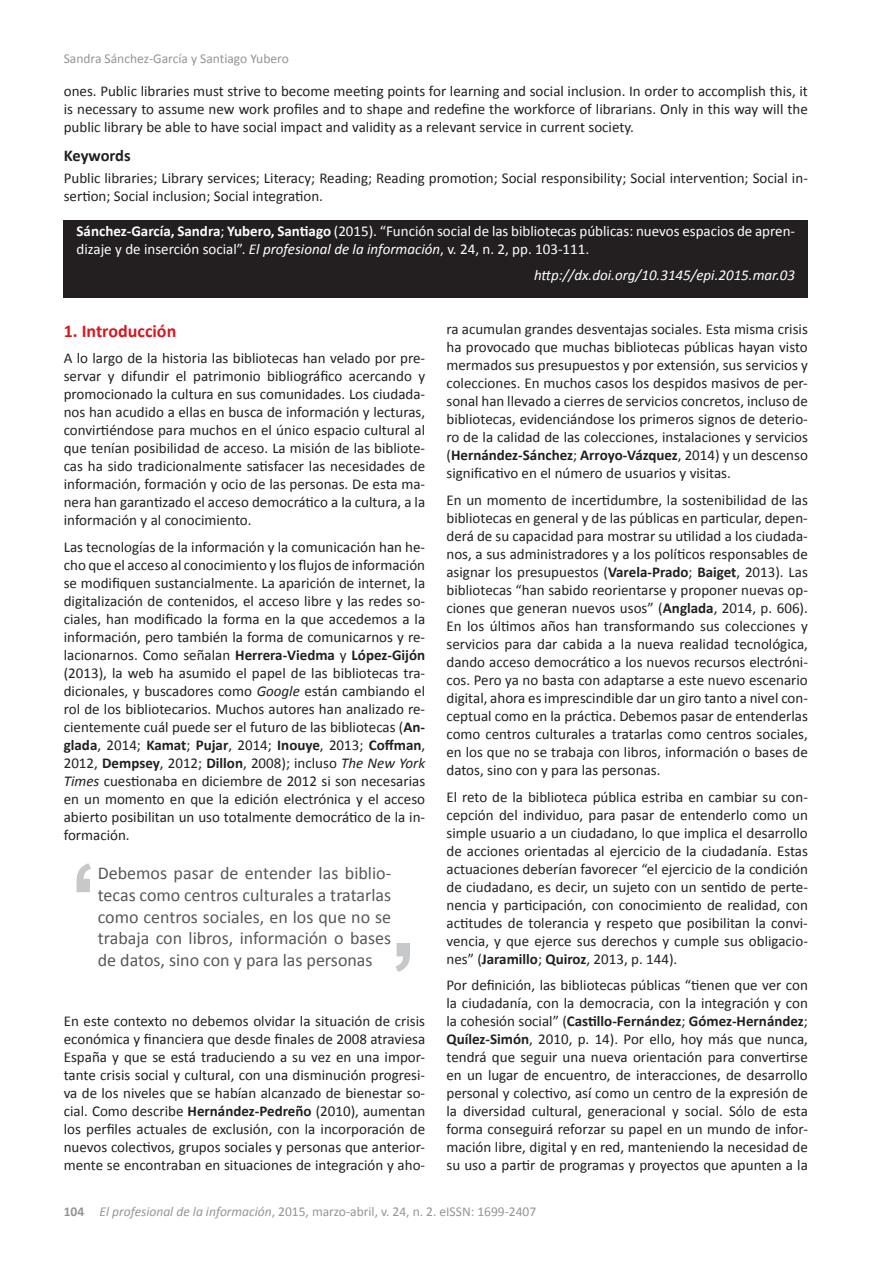
<style>
.page{position:relative;width:893px;height:1263px;background:#fff}
.page>*{position:absolute;margin:0;border:0;box-sizing:border-box;transform-origin:0 0}
.t1{font:18px/21.6px "Calibri";color:#57585a;text-align:justify}
.t2{font:700 18px "Calibri";color:#d7171f}
.t3{font:700 16.5px "Calibri";letter-spacing:-.01em;color:#231f20}
.t4{font:15px/18px "Calibri";color:#231f20;text-align:justify}
.t5{font:15px/18px "Calibri";color:#fff}
.t6{font:italic 15px "Calibri";color:#fff}
.t7{font:13.5px "Calibri";color:#939598}
.s1{font-weight:700}
.s2{font-style:italic}
</style>
<div class="page">
<div style="left:64px;top:220px;width:744px;height:78px;background:#231f20"></div>
<svg style="left:395px;top:943px;width:15px;height:29px"></svg>
<svg style="left:77px;top:863px;width:14px;height:29px"></svg>
<p class="t7" style="left:64px;top:50px;width:227px">Sandra Sánchez-García y Santiago Yubero</p>
<p class="t4" style="left:64px;top:82px;width:746px">ones. Public libraries must strive to become meeting points for learning and social inclusion. In order to accomplish this, it is necessary to assume new work profiles and to shape and redefine the workforce of librarians. Only in this way will the public library be able to have social impact and validity as a relevant service in current society.</p>
<p class="t3" style="left:64px;top:145px;width:68px">Keywords</p>
<p class="t4" style="left:64px;top:169px;width:746px">Public libraries; Library services; Literacy; Reading; Reading promotion; Social responsibility; Social intervention; Social in&shy;sertion; Social inclusion; Social integration.</p>
<p class="t5" style="left:77px;top:222px;width:720px"><span class="s1">Sánchez-García, Sandra</span>; <span class="s1">Yubero, Santiago</span> (2015). “Función social de las bibliotecas públicas: nuevos espacios de apren&shy;dizaje y de inserción social”. <span class="s2">El profesional de la información</span>, v. 24, n. 2, pp. 103-111.</p>
<p class="t6" style="left:534px;top:265px;width:263px">http://dx.doi.org/10.3145/epi.2015.mar.03</p>
<p class="t2" style="left:64px;top:319px;width:114px">1. Introducción</p>
<p class="t4" style="left:64px;top:349px;width:363px">A lo largo de la historia las bibliotecas han velado por pre&shy;servar y difundir el patrimonio bibliográfico acercando y promocionado la cultura en sus comunidades. Los ciudada&shy;nos han acudido a ellas en busca de información y lecturas, convirtiéndose para muchos en el único espacio cultural al que tenían posibilidad de acceso. La misión de las bibliote&shy;cas ha sido tradicionalmente satisfacer las necesidades de información, formación y ocio de las personas. De esta ma&shy;nera han garantizado el acceso democrático a la cultura, a la información y al conocimiento.</p>
<p class="t4" style="left:64px;top:538px;width:363px">Las tecnologías de la información y la comunicación han he&shy;cho que el acceso al conocimiento y los flujos de información se modifiquen sustancialmente. La aparición de internet, la digitalización de contenidos, el acceso libre y las redes so&shy;ciales, han modificado la forma en la que accedemos a la información, pero también la forma de comunicarnos y re&shy;lacionarnos. Como señalan <span class="s1">Herrera-Viedma</span> y <span class="s1">López-Gijón </span>(2013), la web ha asumido el papel de las bibliotecas tra&shy;dicionales, y buscadores como <span class="s2">Google</span> están cambiando el rol de los bibliotecarios. Muchos autores han analizado re&shy;cientemente cuál puede ser el futuro de las bibliotecas (<span class="s1">An&shy;glada</span>, 2014; <span class="s1">Kamat</span>; <span class="s1">Pujar</span>, 2014; <span class="s1">Inouye</span>, 2013; <span class="s1">Coffman</span>, 2012, <span class="s1">Dempsey</span>, 2012; <span class="s1">Dillon</span>, 2008); incluso <span class="s2">The New York Times</span> cuestionaba en diciembre de 2012 si son necesarias en un momento en que la edición electrónica y el acceso abierto posibilitan un uso totalmente democrático de la in&shy;formación.</p>
<p class="t1" style="left:98px;top:863px;width:295px">Debemos pasar de entender las biblio&shy;tecas como centros culturales a tratarlas como centros sociales, en los que no se trabaja con libros, información o bases de datos, sino con y para las personas</p>
<p class="t4" style="left:64px;top:1012px;width:363px">En este contexto no debemos olvidar la situación de crisis económica y financiera que desde finales de 2008 atraviesa España y que se está traduciendo a su vez en una impor&shy;tante crisis social y cultural, con una disminución progresi&shy;va de los niveles que se habían alcanzado de bienestar so&shy;cial. Como describe <span class="s1">Hernández-Pedreño</span> (2010), aumentan los perfiles actuales de exclusión, con la incorporación de nuevos colectivos, grupos sociales y personas que anterior&shy;mente se encontraban en situaciones de integración y aho-</p>
<p class="t4" style="left:446px;top:320px;width:363px">ra acumulan grandes desventajas sociales. Esta misma crisis ha provocado que muchas bibliotecas públicas hayan visto mermados sus presupuestos y por extensión, sus servicios y colecciones. En muchos casos los despidos masivos de per&shy;sonal han llevado a cierres de servicios concretos, incluso de bibliotecas, evidenciándose los primeros signos de deterio&shy;ro de la calidad de las colecciones, instalaciones y servicios (<span class="s1">Hernández-Sánchez</span>; <span class="s1">Arroyo-Vázquez</span>, 2014) y un descenso significativo en el número de usuarios y visitas.</p>
<p class="t4" style="left:446px;top:491px;width:363px">En un momento de incertidumbre, la sostenibilidad de las bibliotecas en general y de las públicas en particular, depen&shy;derá de su capacidad para mostrar su utilidad a los ciudada&shy;nos, a sus administradores y a los políticos responsables de asignar los presupuestos (<span class="s1">Varela-Prado</span>; <span class="s1">Baiget</span>, 2013). Las bibliotecas “han sabido reorientarse y proponer nuevas op&shy;ciones que generan nuevos usos” (<span class="s1">Anglada</span>, 2014, p. 606).<br>En los últimos años han transformando sus colecciones y servicios para dar cabida a la nueva realidad tecnológica, dando acceso democrático a los nuevos recursos electróni&shy;cos. Pero ya no basta con adaptarse a este nuevo escenario digital, ahora es imprescindible dar un giro tanto a nivel con&shy;ceptual como en la práctica. Debemos pasar de entenderlas como centros culturales a tratarlas como centros sociales, en los que no se trabaja con libros, información o bases de datos, sino con y para las personas.</p>
<p class="t4" style="left:446px;top:787px;width:363px">El reto de la biblioteca pública estriba en cambiar su con&shy;cepción del individuo, para pasar de entenderlo como un simple usuario a un ciudadano, lo que implica el desarrollo de acciones orientadas al ejercicio de la ciudadanía. Estas actuaciones deberían favorecer “el ejercicio de la condición de ciudadano, es decir, un sujeto con un sentido de perte&shy;nencia y participación, con conocimiento de realidad, con actitudes de tolerancia y respeto que posibilitan la convi&shy;vencia, y que ejerce sus derechos y cumple sus obligacio&shy;nes” (<span class="s1">Jaramillo</span>; <span class="s1">Quiroz</span>, 2013, p. 144).</p>
<p class="t4" style="left:446px;top:976px;width:363px">Por definición, las bibliotecas públicas “tienen que ver con la ciudadanía, con la democracia, con la integración y con la cohesión social” (<span class="s1">Castillo-Fernández</span>; <span class="s1">Gómez-Hernández</span>; <span class="s1">Quílez-Simón</span>, 2010, p. 14). Por ello, hoy más que nunca, tendrá que seguir una nueva orientación para convertirse en un lugar de encuentro, de interacciones, de desarrollo personal y colectivo, así como un centro de la expresión de la diversidad cultural, generacional y social. Sólo de esta forma conseguirá reforzar su papel en un mundo de infor&shy;mación libre, digital y en red, manteniendo la necesidad de su uso a partir de programas y proyectos que apunten a la</p>
<p class="t7" style="left:64px;top:1203px;width:474px"><span class="s1">104</span> <span class="s2">El profesional de la información</span>, 2015, marzo-abril, v. 24, n. 2. eISSN: 1699-2407</p>
</div>
